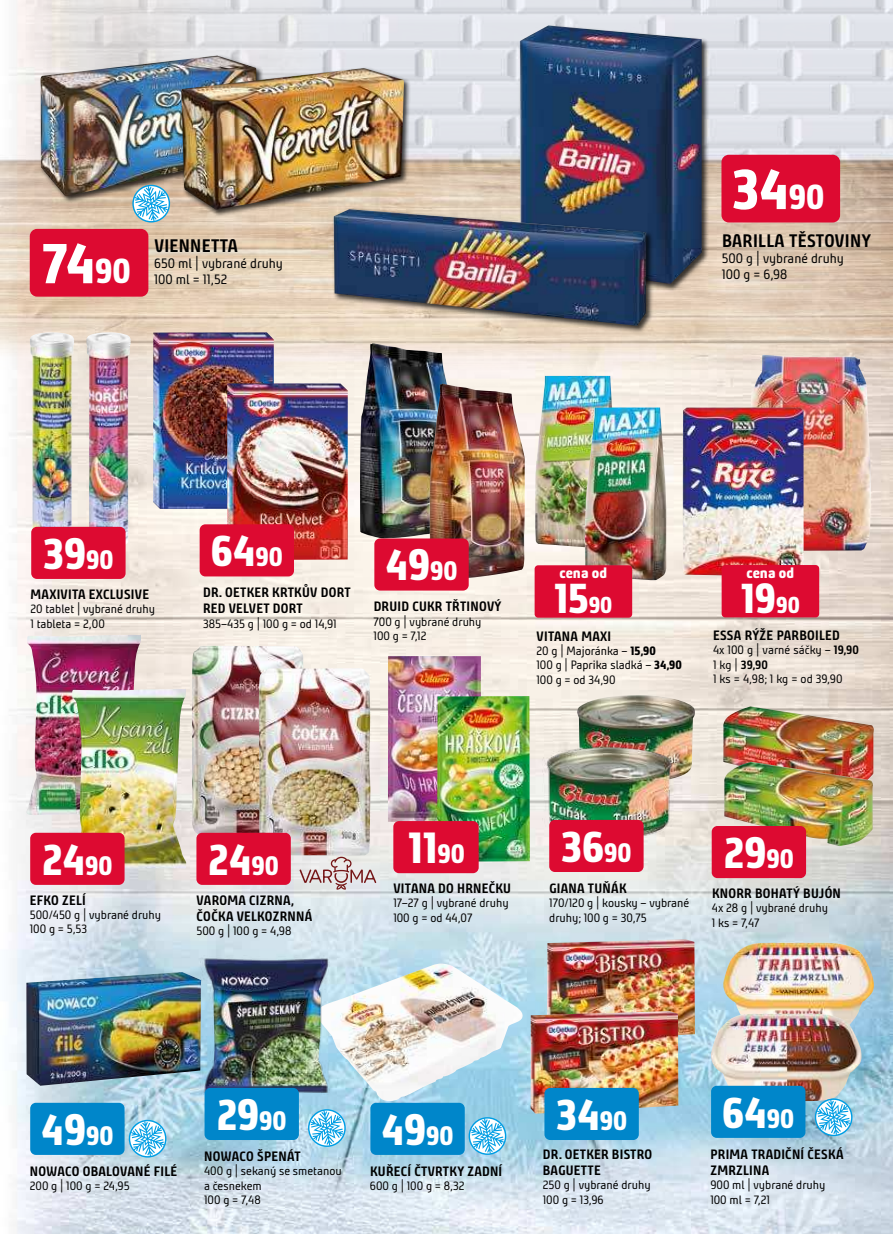
<style>
.page{position:relative;width:893px;height:1234px;background:#fff}
.page>*{position:absolute;margin:0;border:0;box-sizing:border-box;transform-origin:0 0}
.t1{font:800 56.25px "Bunday Clean";color:#fff}
.t2{font:800 43.35px "Bunday Clean";color:#fff}
.t3{font:800 41.55px "Bunday Clean";color:#fff}
.t4{font:700 18px "Bunday Clean";letter-spacing:.02em;color:#000}
.t5{font:800 15px "Bunday Clean";color:#fff}
.t6{font:700 13.5px/16.2px "Bunday Clean";letter-spacing:.02em;color:#000}
.t7{font:13.5px/16.2px "Bunday Clean";color:#000}
.t8{font:12px/14.4px "Bunday Clean";color:#000}
.s1{font-size:34.2px}
.s2{font-size:26.25px}
.s3{font-size:22.65px}
.s4{font-weight:800}
.s5{font-weight:700}
</style>
<div class="page">
<img style="left:9px;top:404px;width:884px;height:829px">
<img style="left:0;top:0;width:893px;height:404px">
<img style="left:153px;top:332px;width:121px;height:177px">
<img style="left:227px;top:383px;width:121px;height:177px">
<img style="left:192px;top:645px;width:112px;height:189px">
<img style="left:259px;top:668px;width:111px;height:187px">
<img style="left:26px;top:634px;width:116px;height:180px">
<img style="left:316px;top:963px;width:208px;height:137px">
<img style="left:71px;top:688px;width:116px;height:181px">
<img style="left:200px;top:955px;width:132px;height:139px">
<img style="left:26px;top:971px;width:175px;height:114px">
<img style="left:575px;top:695px;width:120px;height:88px">
<img style="left:543px;top:740px;width:133px;height:101px">
<img style="left:388px;top:656px;width:93px;height:165px">
<img style="left:437px;top:696px;width:93px;height:165px">
<img style="left:547px;top:938px;width:148px;height:103px">
<img style="left:531px;top:1010px;width:147px;height:103px">
<img style="left:535px;top:376px;width:82px;height:172px">
<img style="left:585px;top:407px;width:82px;height:173px">
<div style="left:518px;top:24px;width:191px;height:267px;background:#000;opacity:.75"></div>
<img style="left:520px;top:25px;width:182px;height:259px">
<div style="left:332px;top:208px;width:322px;height:125px;background:#000;opacity:.75"></div>
<img style="left:334px;top:209px;width:312px;height:117px">
<img style="left:722px;top:706px;width:152px;height:84px">
<img style="left:723px;top:761px;width:150px;height:84px">
<div style="left:39px;top:54px;width:224px;height:149px;background:#000;opacity:.75"></div>
<img style="left:41px;top:56px;width:215px;height:140px">
<div style="left:180px;top:67px;width:231px;height:150px;background:#000;opacity:.75"></div>
<img style="left:181px;top:68px;width:223px;height:142px">
<img style="left:360px;top:343px;width:96px;height:195px">
<img style="left:430px;top:383px;width:96px;height:196px">
<img style="left:29px;top:332px;width:46px;height:215px">
<img style="left:86px;top:332px;width:45px;height:215px">
<img style="left:722px;top:942px;width:152px;height:87px">
<img style="left:710px;top:1013px;width:151px;height:87px">
<svg style="left:133px;top:185px;width:36px;height:37px"></svg>
<div style="left:132px;top:185px;width:38px;height:37px;border:1px solid #009ee4;border-radius:50%"></div>
<svg style="left:135px;top:186px;width:33px;height:35px"></svg>
<div style="left:815px;top:1098px;width:37px;height:37px;border:1px solid #009ee4;border-radius:50%"></div>
<svg style="left:817px;top:1099px;width:33px;height:35px"></svg>
<div style="left:469px;top:1116px;width:37px;height:38px;border:1px solid #009ee4;border-radius:50%"></div>
<svg style="left:471px;top:1118px;width:33px;height:35px"></svg>
<svg style="left:309px;top:1109px;width:36px;height:36px"></svg>
<div style="left:308px;top:1108px;width:38px;height:38px;border:1px solid #009ee4;border-radius:50%"></div>
<svg style="left:310px;top:1110px;width:33px;height:35px"></svg>
<div style="left:129px;top:1119px;width:37px;height:38px;border:1px solid #009ee4;border-radius:50%"></div>
<svg style="left:131px;top:1120px;width:33px;height:35px"></svg>
<div style="left:30px;top:832px;width:95px;height:52px;background:#dd0a31;border-radius:6px"></div>
<div style="left:200px;top:524px;width:94px;height:52px;background:#dd0a31;border-radius:6px"></div>
<div style="left:196px;top:832px;width:95px;height:52px;background:#dd0a31;border-radius:6px"></div>
<div style="left:549px;top:819px;width:95px;height:52px;background:#dd0a31;border-radius:6px"></div>
<div style="left:393px;top:820px;width:86px;height:53px;background:#dd0a31;border-radius:6px"></div>
<div style="left:712px;top:825px;width:94px;height:52px;background:#dd0a31;border-radius:6px"></div>
<div style="left:31px;top:526px;width:95px;height:53px;background:#dd0a31;border-radius:6px"></div>
<div style="left:30px;top:1102px;width:95px;height:52px;background:#0086ca;border-radius:6px"></div>
<div style="left:205px;top:1087px;width:94px;height:52px;background:#0086ca;border-radius:6px"></div>
<div style="left:370px;top:1102px;width:95px;height:52px;background:#0086ca;border-radius:6px"></div>
<div style="left:711px;top:1085px;width:94px;height:52px;background:#0086ca;border-radius:6px"></div>
<div style="left:544px;top:1087px;width:95px;height:52px;background:#0086ca;border-radius:6px"></div>
<div style="left:374px;top:538px;width:95px;height:52px;background:#dd0a31;border-radius:6px"></div>
<div style="left:721px;top:155px;width:119px;height:67px;background:#dd0a31;border-radius:7px"></div>
<div style="left:30px;top:229px;width:118px;height:67px;background:#dd0a31;border-radius:7px"></div>
<div style="left:535px;top:565px;width:97px;height:52px;background:#dd0a31;border-radius:4px"></div>
<img style="left:749px;top:354px;width:122px;height:196px">
<img style="left:683px;top:407px;width:121px;height:169px">
<div style="left:722px;top:565px;width:97px;height:52px;background:#dd0a31;border-radius:4px"></div>
<svg style="left:300px;top:856px;width:76px;height:33px;background:#d4c5c5"></svg>
<h1 class="t1" style="left:42px;top:243px;width:90px">74<span class="s1">90</span></h1>
<h3 class="t4" style="left:154px;top:234px;width:85px">VIENNETTA</h3>
<p class="t7" style="left:154px;top:255px;width:130px">650 ml | vybrané druhy<br>100 ml = 11,52</p>
<h1 class="t1" style="left:732px;top:169px;width:94px">34<span class="s1">90</span></h1>
<h3 class="t4" style="left:722px;top:228px;width:150px">BARILLA TĚSTOVINY</h3>
<p class="t7" style="left:722px;top:250px;width:124px">500 g | vybrané druhy<br>100 g = 6,98</p>
<h2 class="t2" style="left:43px;top:537px;width:72px">39<span class="s2">90</span></h2>
<p class="t6" style="left:31px;top:585px;width:120px">MAXIVITA EXCLUSIVE</p>
<p class="t8" style="left:30px;top:601px;width:126px">20 tablet | vybrané druhy<br>1 tableta = 2,00</p>
<h2 class="t2" style="left:211px;top:535px;width:74px">64<span class="s2">90</span></h2>
<p class="t6" style="left:203px;top:584px;width:149px">DR. OETKER KRTKŮV DORT<br>RED VELVET DORT</p>
<p class="t8" style="left:203px;top:616px;width:135px">385–435 g | 100 g = od 14,91</p>
<h2 class="t2" style="left:385px;top:549px;width:74px">49<span class="s2">90</span></h2>
<p class="t6" style="left:374px;top:598px;width:129px">DRUID CUKR TŘTINOVÝ</p>
<p class="t8" style="left:374px;top:614px;width:109px">700 g | vybrané druhy<br>100 g = 7,12</p>
<p class="t5" style="left:559px;top:567px;width:49px">cena od</p>
<p class="t5" style="left:746px;top:567px;width:49px">cena od</p>
<h3 class="t3" style="left:554px;top:583px;width:60px">15<span class="s3">90</span></h3>
<h3 class="t3" style="left:741px;top:582px;width:60px">19<span class="s3">90</span></h3>
<p class="t6" style="left:537px;top:627px;width:76px">VITANA MAXI</p>
<p class="t8" style="left:536px;top:643px;width:147px">20 g | Majoránka – <span class="s4">15,90<br></span>100 g | Paprika sladká – <span class="s4">34,90<br></span>100 g = od 34,90</p>
<p class="t6" style="left:713px;top:627px;width:128px">ESSA RÝŽE PARBOILED</p>
<p class="t8" style="left:713px;top:643px;width:147px">4x 100 g | varné sáčky – <span class="s5">19,90<br></span>1 kg | <span class="s5">39,90<br></span>1 ks = 4,98; 1 kg = od 39,90</p>
<h2 class="t2" style="left:42px;top:843px;width:72px">24<span class="s2">90</span></h2>
<p class="t6" style="left:30px;top:891px;width:57px">EFKO ZELÍ</p>
<p class="t8" style="left:30px;top:907px;width:133px">500/450 g | vybrané druhy<br>100 g = 5,53</p>
<h2 class="t2" style="left:208px;top:843px;width:72px">24<span class="s2">90</span></h2>
<h2 class="t2" style="left:408px;top:831px;width:58px">11<span class="s2">90</span></h2>
<h2 class="t2" style="left:561px;top:830px;width:72px">36<span class="s2">90</span></h2>
<h2 class="t2" style="left:724px;top:836px;width:71px">29<span class="s2">90</span></h2>
<p class="t6" style="left:197px;top:891px;width:117px">VAROMA CIZRNA,<br>ČOČKA VELKOZRNNÁ</p>
<p class="t8" style="left:196px;top:923px;width:96px">500 g | 100 g = 4,98</p>
<p class="t6" style="left:393px;top:879px;width:119px">VITANA DO HRNEČKU</p>
<p class="t8" style="left:393px;top:895px;width:117px">17–27 g | vybrané druhy<br>100 g = od 44,07</p>
<p class="t6" style="left:549px;top:879px;width:79px">GIANA TUŇÁK</p>
<p class="t8" style="left:549px;top:895px;width:142px">170/120 g | kousky – vybrané druhy; 100 g = 30,75</p>
<p class="t6" style="left:712px;top:884px;width:130px">KNORR BOHATÝ BUJÓN</p>
<p class="t8" style="left:712px;top:900px;width:118px">4x 28 g | vybrané druhy<br>1 ks = 7,47</p>
<h2 class="t2" style="left:41px;top:1113px;width:74px">49<span class="s2">90</span></h2>
<p class="t6" style="left:30px;top:1162px;width:149px">NOWACO OBALOVANÉ FILÉ</p>
<p class="t8" style="left:30px;top:1178px;width:101px">200 g | 100 g = 24,95</p>
<h2 class="t2" style="left:217px;top:1098px;width:71px">29<span class="s2">90</span></h2>
<p class="t6" style="left:204px;top:1147px;width:98px">NOWACO ŠPENÁT</p>
<p class="t8" style="left:204px;top:1163px;width:139px">400 g | sekaný se smetanou a česnekem<br>100 g = 7,48</p>
<h2 class="t2" style="left:381px;top:1113px;width:74px">49<span class="s2">90</span></h2>
<p class="t6" style="left:370px;top:1162px;width:134px">KUŘECÍ ČTVRTKY ZADNÍ</p>
<p class="t8" style="left:370px;top:1178px;width:96px">600 g | 100 g = 8,32</p>
<h2 class="t2" style="left:556px;top:1098px;width:73px">34<span class="s2">90</span></h2>
<h2 class="t2" style="left:722px;top:1096px;width:74px">64<span class="s2">90</span></h2>
<p class="t6" style="left:543px;top:1145px;width:111px">DR. OETKER BISTRO<br>BAGUETTE</p>
<p class="t8" style="left:543px;top:1177px;width:109px">250 g | vybrané druhy<br>100 g = 13,96</p>
<p class="t6" style="left:710px;top:1145px;width:135px">PRIMA TRADIČNÍ ČESKÁ<br>ZMRZLINA</p>
<p class="t8" style="left:710px;top:1177px;width:117px">900 ml | vybrané druhy<br>100 ml = 7,21</p>
</div>
